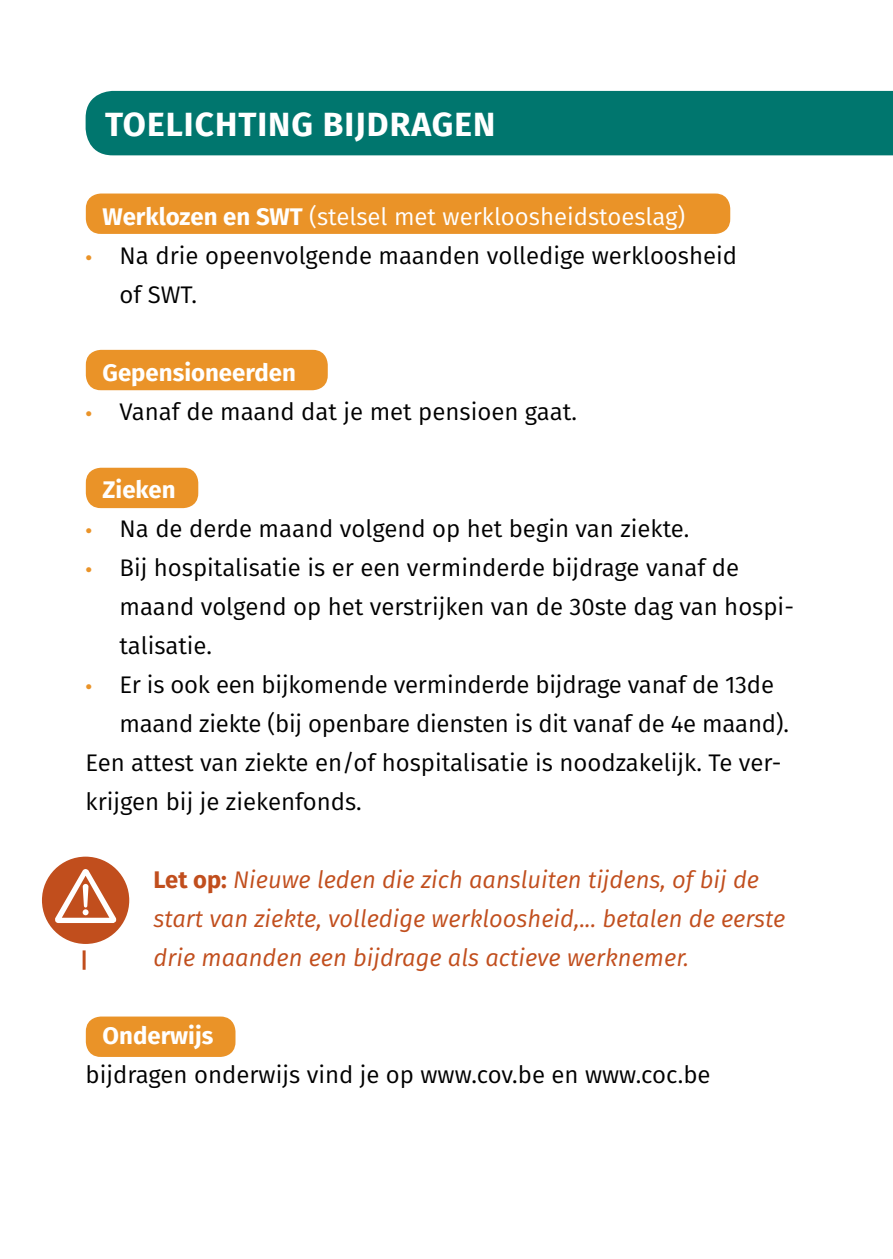
<style>
.page{position:relative;width:893px;height:1259px;background:#fff}
.page>*{position:absolute;margin:0;border:0;box-sizing:border-box;transform-origin:0 0}
.t1{font:700 33.6px "Fira Sans";letter-spacing:.03em;color:#fff}
.t2{font:24px/39px "Fira Sans";color:#000}
.t3{font:italic 24px/39px "Fira Sans";color:#c14e1d}
.t4{font:24px "Fira Sans";color:#fff}
.t5{font:700 24px "Fira Sans";color:#fff}
.s1{font-weight:700}
.s2{font-family:"Myriad Pro";color:#ea9328}
.s3{font-weight:700;font-style:normal}
</style>
<div class="page">
<div style="left:86px;top:91px;width:807px;height:64px;background:#00766e"></div>
<div style="left:86px;top:1016px;width:149px;height:41px;background:#ea9328;border-radius:15px"></div>
<div style="left:86px;top:350px;width:242px;height:40px;background:#ea9328;border-radius:15px"></div>
<div style="left:86px;top:468px;width:112px;height:40px;background:#ea9328;border-radius:15px"></div>
<div style="left:86px;top:193px;width:644px;height:41px;background:#ea9328;border-radius:15px"></div>
<hr style="left:83px;top:950px;width:3px;height:19px;background:#c14e1d">
<div style="left:42px;top:856px;width:87px;height:88px;background:#c14e1d;border-radius:50%"></div>
<svg style="left:54px;top:867px;width:63px;height:56px"></svg>
<h1 class="t1" style="left:105px;top:96px;width:130px">TOELICHTING</h1>
<h1 class="t1" style="left:323px;top:96px;width:39px">BIJDR</h1>
<h1 class="t1" style="left:411px;top:96px;width:42px">AGEN</h1>
<p class="t4" style="left:103px;top:198px;width:584px"><span class="s1">Werklozen en SWT</span> (stelsel met werkloosheidstoeslag)</p>
<p class="t2" style="left:120px;top:235px;width:619px;text-indent:-34px"><span class="s2">•</span> Na drie opeenvolgende maanden volledige werkloosheid of SWT.</p>
<p class="t5" style="left:103px;top:352px;width:195px">Gepensioneerden</p>
<p class="t2" style="left:86px;top:391px;width:493px"><span class="s2">•</span> Vanaf de maand dat je met pensioen gaat.</p>
<p class="t5" style="left:103px;top:469px;width:75px">Zieken</p>
<p class="t2" style="left:86px;top:508px;width:605px"><span class="s2">•</span> Na de derde maand volgend op het begin van ziekte.</p>
<p class="t2" style="left:120px;top:547px;width:676px;text-indent:-34px"><span class="s2">•</span> Bij hospitalisatie is er een verminderde bijdrage vanaf de maand volgend op het verstrijken van de 30ste dag van hospi&shy;talisatie.</p>
<p class="t2" style="left:86px;top:664px;width:690px"><span class="s2">•</span> Er is ook een bijkomende verminderde bijdrage vanaf de 13de</p>
<p class="t2" style="left:120px;top:703px;width:671px">maand ziekte (bij openbare diensten is dit vanaf de 4e maand).</p>
<p class="t2" style="left:86px;top:742px;width:697px">Een attest van ziekte en/of hospitalisatie is noodzakelijk. Te ver-</p>
<p class="t2" style="left:86px;top:781px;width:278px">krijgen bij je ziekenfonds.</p>
<p class="t3" style="left:154px;top:859px;width:633px"><span class="s3">Let op:</span> Nieuwe leden die zich aansluiten tijdens, of bij de start van ziekte, volledige werkloosheid,... betalen de eerste drie maanden een bijdrage als actieve werknemer.</p>
<p class="t5" style="left:103px;top:1015px;width:112px">Onderwijs</p>
<p class="t2" style="left:86px;top:1054px;width:626px">bijdragen onderwijs vind je op www.cov.be en www.coc.be</p>
</div>
